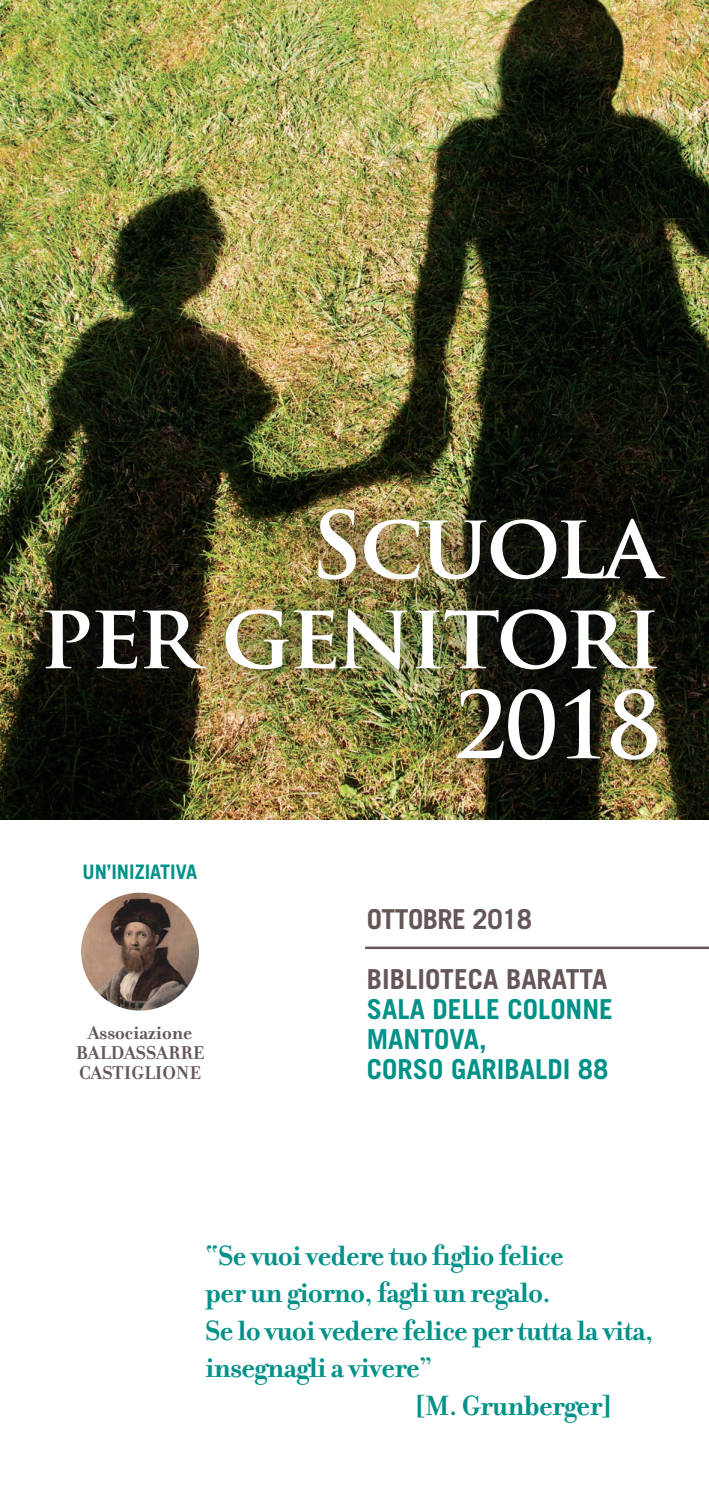
<style>
.page{position:relative;width:709px;height:1489px;background:#fff}
.page>*{position:absolute;margin:0;border:0;box-sizing:border-box;transform-origin:0 0}
.t1{font:700 90px/90px "Trajan Pro";letter-spacing:-.03em;color:#fff;text-align:right}
.t2{font:700 30px "Filosofia";letter-spacing:-.02em;color:#009188}
.t3{font:700 27.5px/30px "Trade Gothic LT Std";color:#009188}
.t4{font:700 27.5px/60px "Trade Gothic LT Std";color:#655758}
.t5{font:700 20px/20px "Filosofia";color:#655758;text-align:center}
.t6{font:700 20px "Trade Gothic LT Std";color:#009188}
</style>
<div class="page">
<img style="left:0;top:0;width:709px;height:819px">
<div style="left:19px;top:477px;width:672px;height:314px;background:#1a161a;opacity:.75"></div>
<hr style="left:365px;top:946px;width:344px;height:3px;background:#655758">
<img style="left:81px;top:892px;width:118px;height:118px;border-radius:57px">
<h1 class="t1" style="left:39px;top:501px;width:623px">SCUOLA<br>PER GENITORI<br>2018</h1>
<p class="t6" style="left:82px;top:860px;width:116px">UN’INIZIATIVA</p>
<p class="t5" style="left:76px;top:1023px;width:130px">Associazione<br>BALDASSARRE<br>CASTIGLIONE</p>
<p class="t4" style="left:367px;top:888px;width:242px">OTTOBRE 2018<br>BIBLIOTECA BARATTA</p>
<p class="t3" style="left:367px;top:993px;width:248px">SALA DELLE COLONNE<br>MANTOVA,<br>CORSO GARIBALDI 88</p>
<p class="t2" style="left:205px;top:1237px;width:360px">“Se vuoi vedere tuo figlio felice</p>
<p class="t2" style="left:205px;top:1274px;width:347px">per un giorno, fagli un regalo.</p>
<p class="t2" style="left:205px;top:1312px;width:450px">Se lo vuoi vedere felice per tutta la vita,</p>
<p class="t2" style="left:205px;top:1349px;width:229px">insegnagli a vivere”</p>
<p class="t2" style="left:414px;top:1387px;width:199px">[M. Grunberger]</p>
</div>
